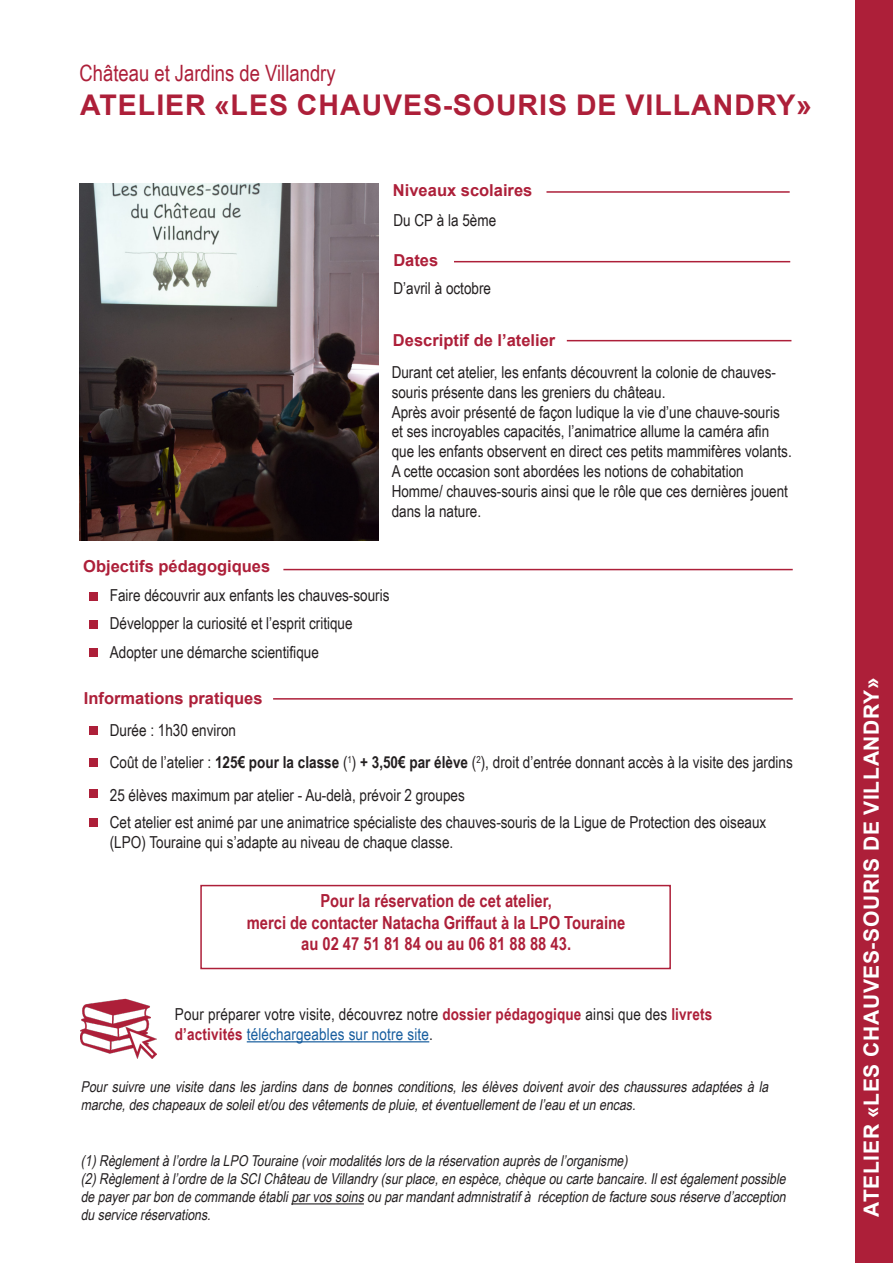
<style>
.page{position:relative;width:893px;height:1263px;background:#fff}
.page>*{position:absolute;margin:0;border:0;box-sizing:border-box;transform-origin:0 0}
.t1{font:700 28.5px "Arial";letter-spacing:.035em;color:#ad1f39}
.t2{font:22.5px "Arial Narrow";color:#ad1f39}
.t3{font:700 21px "Arial";letter-spacing:.035em;color:#fff}
.t4{font:700 18px "Arial Narrow";color:#ad1f39}
.t5{font:16.5px/19.8px "Arial Narrow";color:#231f20}
.t6{font:700 16.5px "Arial";color:#ad1f39}
.t7{font:16.5px "Arial Narrow";letter-spacing:.01em;color:#175d9e}
.t8{font:italic 15px/18px "Arial Narrow";color:#231f20}
.s1{font-weight:700}
.s2{font-weight:700;color:#ad1f39}
.s3{color:#231f20}
</style>
<div class="page">
<img style="left:80px;top:184px;width:298px;height:357px">
<div style="left:90px;top:592px;width:8px;height:9px;background:#ad1f39"></div>
<div style="left:90px;top:620px;width:8px;height:9px;background:#ad1f39"></div>
<div style="left:90px;top:726px;width:8px;height:9px;background:#ad1f39"></div>
<div style="left:90px;top:758px;width:8px;height:8px;background:#ad1f39"></div>
<div style="left:90px;top:789px;width:8px;height:9px;background:#ad1f39"></div>
<hr style="left:454px;top:261px;width:336px;height:1px;background:#ad1f39">
<div style="left:856px;top:0;width:37px;height:1263px;background:#ad1f39"></div>
<hr style="left:546px;top:191px;width:244px;height:2px;background:#ad1f39">
<hr style="left:567px;top:340px;width:224px;height:1px;background:#ad1f39">
<hr style="left:283px;top:569px;width:510px;height:1px;background:#ad1f39">
<hr style="left:273px;top:698px;width:520px;height:2px;background:#ad1f39">
<hr style="left:247px;top:1041px;width:182px;height:1px;background:#175d9e">
<img style="left:81px;top:998px;width:69px;height:61px">
<img style="left:118px;top:1020px;width:39px;height:38px">
<div style="left:90px;top:648px;width:8px;height:9px;background:#ad1f39"></div>
<div style="left:90px;top:818px;width:8px;height:9px;background:#ad1f39"></div>
<div style="left:200px;top:885px;width:471px;height:84px;border:2px solid #ad1f39"></div>
<hr style="left:291px;top:1203px;width:73px;height:1px;background:#231f20">
<p class="t2" style="left:80px;top:56px;width:258px">Château et Jardins de Villandry</p>
<p class="t1" style="left:80px;top:85px;width:733px">ATELIER «LES CHAUVES-SOURIS DE VILLANDRY»</p>
<p class="t6" style="left:393px;top:178px;width:141px">Niveaux scolaires</p>
<p class="t5" style="left:393px;top:210px;width:104px">Du CP à la 5ème</p>
<p class="t6" style="left:393px;top:248px;width:46px">Dates</p>
<p class="t5" style="left:393px;top:278px;width:99px">D’avril à octobre</p>
<p class="t6" style="left:393px;top:328px;width:164px">Descriptif de l’atelier</p>
<p class="t6" style="left:83px;top:555px;width:189px">Objectifs pédagogiques</p>
<p class="t5" style="left:392px;top:362px;width:386px">Durant cet atelier, les enfants découvrent la colonie de chauves&shy;souris présente dans les greniers du château.</p>
<p class="t5" style="left:392px;top:401px;width:402px">Après avoir présenté de façon ludique la vie d’une chauve-souris et ses incroyables capacités, l’animatrice allume la caméra afin que les enfants observent en direct ces petits mammifères volants.<br>A cette occasion sont abordées les notions de cohabitation Homme/ chauves-souris ainsi que le rôle que ces dernières jouent dans la nature.</p>
<p class="t5" style="left:110px;top:585px;width:281px">Faire découvrir aux enfants les chauves-souris</p>
<p class="t5" style="left:110px;top:613px;width:244px">Développer la curiosité et l’esprit critique</p>
<p class="t5" style="left:110px;top:642px;width:211px">Adopter une démarche scientifique</p>
<p class="t6" style="left:84px;top:687px;width:180px">Informations pratiques</p>
<p class="t5" style="left:110px;top:720px;width:128px">Durée : 1h30 environ</p>
<p class="t5" style="left:110px;top:752px;width:685px">Coût de l’atelier : <span class="s1">125€ pour la classe</span> (<sup>1</sup>) <span class="s1">+ 3,50€ par élève</span> (<sup>2</sup>), droit d’entrée donnant accès à la visite des jardins</p>
<p class="t5" style="left:110px;top:784px;width:356px">25 élèves maximum par atelier - Au-delà, prévoir 2 groupes</p>
<p class="t5" style="left:110px;top:811px;width:658px">Cet atelier est animé par une animatrice spécialiste des chauves-souris de la Ligue de Protection des oiseaux (LPO) Touraine qui s’adapte au niveau de chaque classe.</p>
<p class="t4" style="left:320px;top:887px;width:233px">Pour la réservation de cet atelier,</p>
<p class="t4" style="left:247px;top:909px;width:380px">merci de contacter Natacha Griffaut à la LPO Touraine</p>
<p class="t4" style="left:301px;top:930px;width:271px">au 02 47 51 81 84 ou au 06 81 88 88 43.</p>
<p class="t5" style="left:175px;top:1004px;width:539px">Pour préparer votre visite, découvrez notre <span class="s2">dossier pédagogique</span> ainsi que des <span class="s2">livrets</span></p>
<p class="t7" style="left:175px;top:1022px;width:260px"><span class="s2">d’activités</span> téléchargeables sur notre site<span class="s3">.</span></p>
<p class="t8" style="left:81px;top:1077px;width:693px">Pour suivre une visite dans les jardins dans de bonnes conditions, les élèves doivent avoir des chaussures adaptées à la marche,deschapeauxdesoleilet/oudesvêtementsdepluie,etéventuellementdel’eauetunencas.</p>
<p class="t8" style="left:81px;top:1151px;width:552px">(1)Règlementàl’ordrelaLPO Touraine(voirmodalitéslorsdelaréservationauprèsdel’organisme)</p>
<p class="t8" style="left:81px;top:1169px;width:710px;text-align:justify">(2)Règlementàl’ordredelaSCIChâteaudeVillandry(surplace,enespèce,chèqueoucartebancaire.Ilestégalementpossible depayerparbondecommandeétabliparvossoinsouparmandantadmnistratifà réceptiondefacturesousréserved’acception duserviceréservations.</p>
<p class="t3" style="left:857px;top:1217px;width:541px;rotate:-90deg">ATELIER «LES CHAUVES-SOURIS DE VILLANDRY»</p>
</div>
